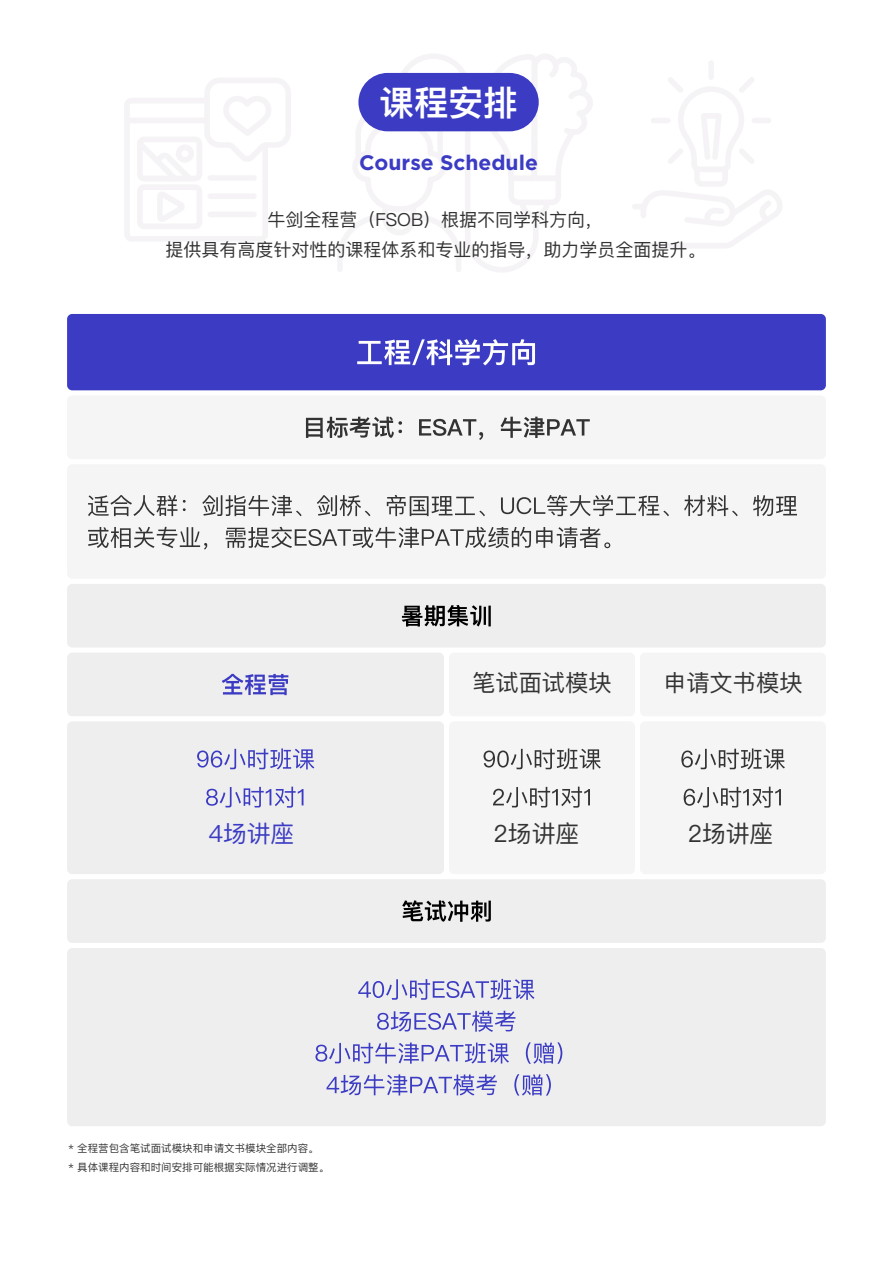
<style>
.page{position:relative;width:893px;height:1263px;background:#fff}
.page>*{position:absolute;margin:0;border:0;box-sizing:border-box;transform-origin:0 0}
.t1{font:600 34.5px "Ping Fang SC";color:#fff}
.t2{font:23.85px "Ping Fang SC";color:#333}
.t3{font:23.85px "Ping Fang SC";color:#3b3bc4}
.t4{font:23.25px "Ping Fang SC";color:#333}
.t5{font:700 21px "Gotham";color:#3b3bc4}
.t6{font:18px/30.6px "Ping Fang SC";color:#333;text-align:center}
.t7{font:10.5px/19.2px "Ping Fang SC";color:#333}
</style>
<div class="page">
<svg style="left:124px;top:78px;width:167px;height:163px"></svg>
<div style="left:708px;top:63px;width:6px;height:14px;background:#f5f3f6"></div>
<svg style="left:632px;top:77px;width:150px;height:171px"></svg>
<svg style="left:337px;top:54px;width:256px;height:218px"></svg>
<div style="left:67px;top:314px;width:759px;height:76px;background:#3b3bc4"></div>
<div style="left:67px;top:584px;width:759px;height:63px;background:#eee"></div>
<div style="left:67px;top:879px;width:759px;height:64px;background:#eee"></div>
<div style="left:67px;top:948px;width:759px;height:178px;background:#eee"></div>
<svg style="left:402px;top:605px;width:89px;height:21px;background:#747474"></svg>
<svg style="left:402px;top:900px;width:89px;height:22px;background:#8b8b8b"></svg>
<svg style="left:358px;top:979px;width:176px;height:21px;background:#bfbfe2"></svg>
<svg style="left:377px;top:1011px;width:138px;height:21px;background:#b9b9e1"></svg>
<svg style="left:315px;top:1042px;width:247px;height:22px;background:#c1c1e3"></svg>
<svg style="left:326px;top:1074px;width:225px;height:21px;background:#bdbde2"></svg>
<svg style="left:67px;top:653px;width:718px;height:221px"></svg>
<svg style="left:357px;top:339px;width:178px;height:26px"></svg>
<svg style="left:306px;top:417px;width:284px;height:23px"></svg>
<svg style="left:88px;top:495px;width:709px;height:21px"></svg>
<svg style="left:88px;top:527px;width:522px;height:23px"></svg>
<div style="left:358px;top:73px;width:181px;height:58px;background:#3b3bc4;border-radius:29px"></div>
<h1 class="t1" style="left:379px;top:81px;width:140px">课程安排</h1>
<p class="t5" style="left:359px;top:150px;width:180px">Course Schedule</p>
<p class="t6" style="left:165px;top:204px;width:542px">牛剑全程营（FSOB）根据不同学科方向，<br>提供具有高度针对性的课程体系和专业的指导，助力学员全面提升。</p>
<p class="t4" style="left:472px;top:668px;width:141px">笔试面试模块</p>
<p class="t4" style="left:663px;top:668px;width:141px">申请文书模块</p>
<h2 class="t3" style="left:209px;top:819px;width:87px">4场讲座</h2>
<h2 class="t2" style="left:494px;top:819px;width:87px">2场讲座</h2>
<h2 class="t2" style="left:688px;top:819px;width:87px">2场讲座</h2>
<p class="t7" style="left:68px;top:1139px;width:262px">* 全程营包含笔试面试模块和申请文书模块全部内容。<br>* 具体课程内容和时间安排可能根据实际情况进行调整。</p>
</div>
